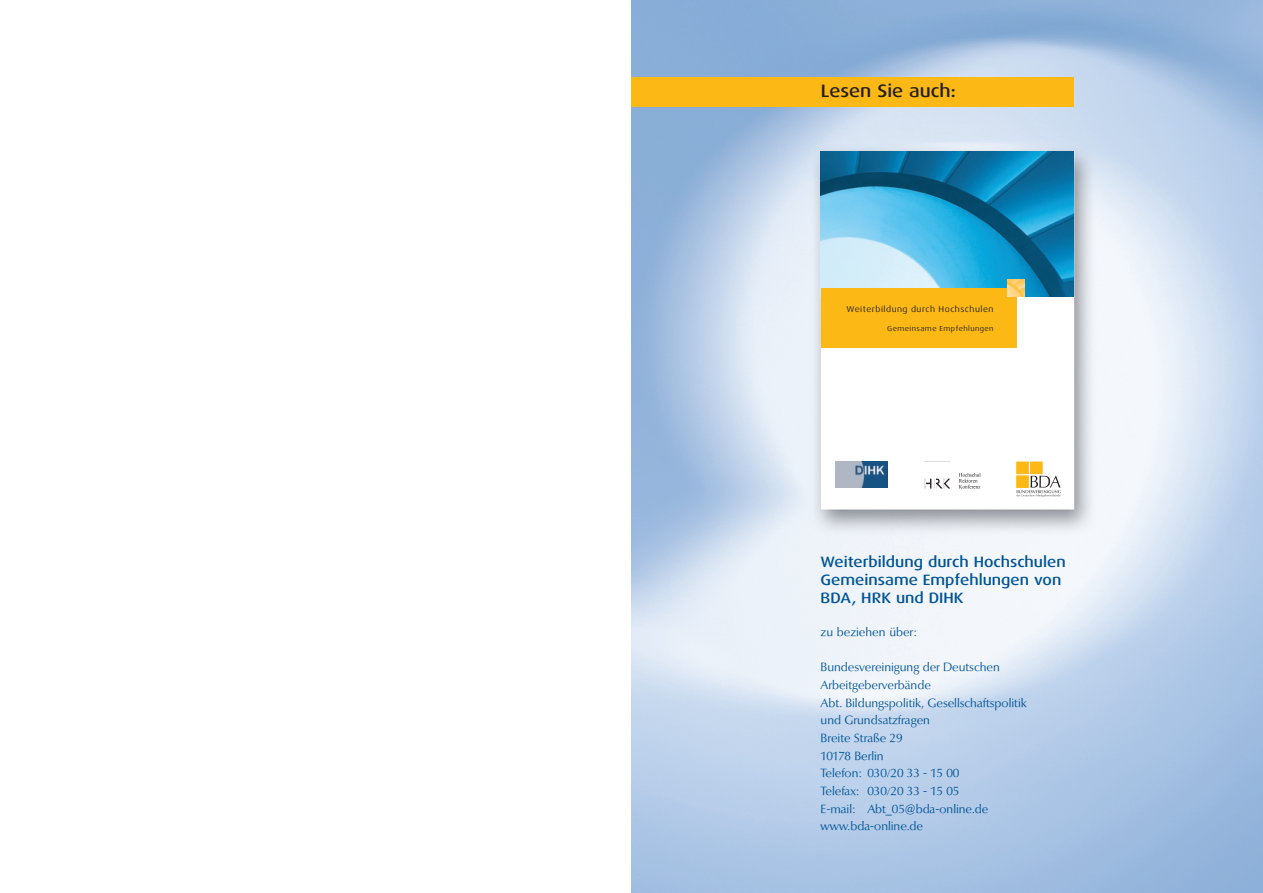
<style>
.page{position:relative;width:1263px;height:893px;background:#fff}
.page>*{position:absolute;margin:0;border:0;box-sizing:border-box;transform-origin:0 0}
.t1{font:500 18px "Dax Wide";color:#231f20}
.t2{font:500 15px/18px "Dax Wide";color:#005495}
.t3{font:12px/17.7px "Optima BQ";color:#005495}
.t4{font:8.4px "Dax Wide";letter-spacing:.06em;color:#231f20}
.t5{font:7.2px "Dax Wide";letter-spacing:.06em;color:#231f20}
</style>
<div class="page">
<img style="left:632px;top:0;width:631px;height:892px">
<div style="left:631px;top:77px;width:442px;height:30px;background:#fcb814"></div>
<div style="left:821px;top:151px;width:253px;height:358px;background:#fff"></div>
<img style="left:821px;top:151px;width:253px;height:145px">
<img style="left:835px;top:462px;width:53px;height:26px">
<img style="left:924px;top:461px;width:57px;height:27px">
<svg style="left:1016px;top:461px;width:27px;height:36px"></svg>
<div style="left:1017px;top:462px;width:11px;height:11px;background:#fcb814"></div>
<div style="left:1031px;top:462px;width:11px;height:11px;background:#fcb814"></div>
<svg style="left:1017px;top:475px;width:44px;height:22px"></svg>
<div style="left:821px;top:288px;width:195px;height:60px;background:#fcb814"></div>
<img style="left:1008px;top:280px;width:17px;height:17px">
<h1 class="t1" style="left:821px;top:83px;width:136px">Lesen Sie auch:</h1>
<p class="t4" style="left:846px;top:305px;width:149px">Weiterbildung durch Hochschulen</p>
<p class="t5" style="left:887px;top:325px;width:108px">Gemeinsame Empfehlungen</p>
<p class="t2" style="left:821px;top:554px;width:247px">Weiterbildung durch Hochschulen<br>Gemeinsame Empfehlungen von<br>BDA, HRK und DIHK</p>
<p class="t3" style="left:821px;top:624px;width:97px">zu beziehen über:</p>
<p class="t3" style="left:821px;top:659px;width:208px">Bundesvereinigung der Deutschen<br>Arbeitgeberverbände<br>Abt. Bildungspolitik, Gesellschaftspolitik und Grundsatzfragen<br>Breite Straße 29<br>10178 Berlin<br>Telefon: 030/20 33 - 15 00<br>Telefax: 030/20 33 - 15 05<br>E-mail: Abt_05@bda-online.de www.bda-online.de</p>
</div>
